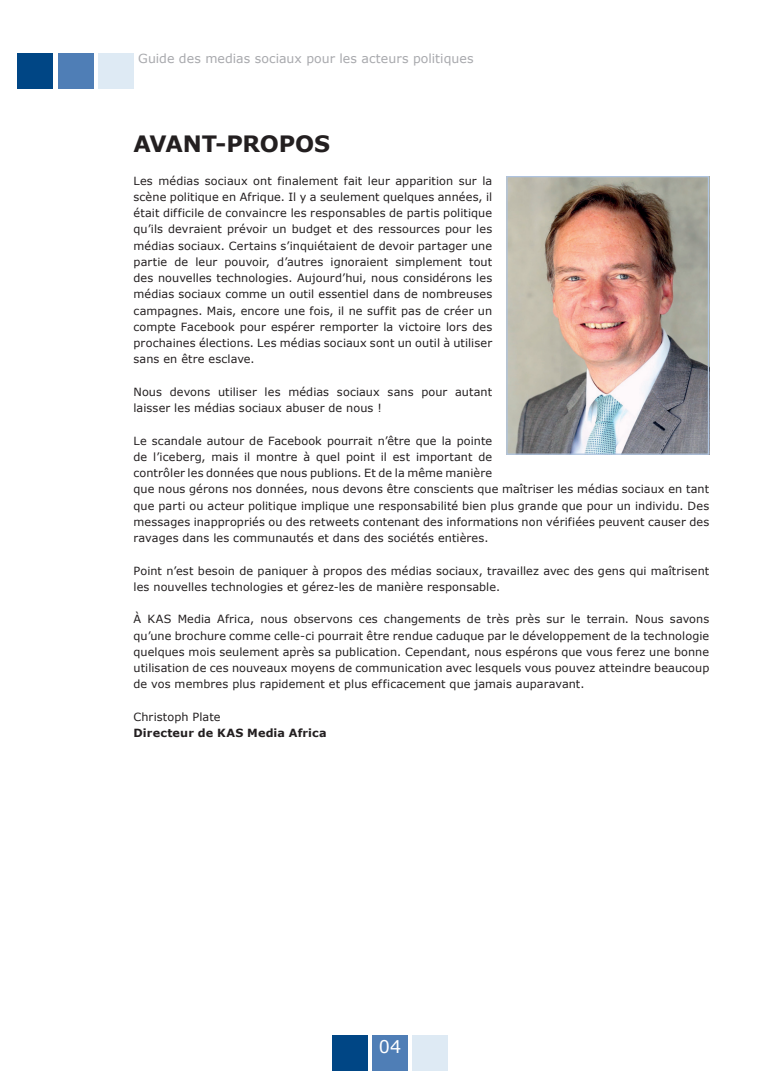
<style>
.page{position:relative;width:780px;height:1088px;background:#fff}
.page>*{position:absolute;margin:0;border:0;box-sizing:border-box;transform-origin:0 0}
.t1{font:700 22.5px "Verdana";letter-spacing:-.01em;color:#231f20}
.t2{font:17.5px "Verdana";color:#fff}
.t3{font:12.5px "Verdana";color:#a8a9ad}
.t4{font:11.25px/16.2px "Verdana";letter-spacing:.01em;color:#231f20}
.t5{font:700 11.25px "Verdana";letter-spacing:.01em;color:#231f20}
</style>
<div class="page">
<div style="left:18px;top:53px;width:35px;height:36px;background:#004685"></div>
<div style="left:332px;top:1035px;width:35px;height:35px;background:#004685"></div>
<div style="left:58px;top:53px;width:35px;height:36px;background:#4f7eb6"></div>
<div style="left:372px;top:1035px;width:35px;height:35px;background:#4f7eb6"></div>
<div style="left:98px;top:53px;width:35px;height:36px;background:#deeaf4"></div>
<div style="left:412px;top:1035px;width:36px;height:35px;background:#deeaf4"></div>
<img style="left:508px;top:178px;width:199px;height:275px">
<div style="left:506px;top:176px;width:203px;height:279px;border:1px solid #afc4e0"></div>
<p class="t3" style="left:138px;top:50px;width:337px">Guide des medias sociaux pour les acteurs politiques</p>
<h1 class="t1" style="left:133px;top:130px;width:198px">AVANT-PROPOS</h1>
<p class="t4" style="left:133px;top:172px;width:360px;text-align:justify">Les médias sociaux ont finalement fait leur apparition sur la scène politique en Afrique. Il y a seulement quelques années, il était difficile de convaincre les responsables de partis politique qu’ils devraient prévoir un budget et des ressources pour les médias sociaux. Certains s’inquiétaient de devoir partager une partie de leur pouvoir, d’autres ignoraient simplement tout des nouvelles technologies. Aujourd’hui, nous considérons les médias sociaux comme un outil essentiel dans de nombreuses campagnes. Mais, encore une fois, il ne suffit pas de créer un compte Facebook pour espérer remporter la victoire lors des prochaines élections. Les médias sociaux sont un outil à utiliser sans en être esclave.</p>
<p class="t4" style="left:133px;top:383px;width:360px">Nous devons utiliser les médias sociaux sans pour autant laisser les médias sociaux abuser de nous !</p>
<p class="t4" style="left:133px;top:432px;width:577px">Le scandale autour de Facebook pourrait n’être que la pointe<br>de l’iceberg, mais il montre à quel point il est important de<br>contrôler les données que nous publions. Et de la même manière<br>que nous gérons nos données, nous devons être conscients que maîtriser les médias sociaux en tant que parti ou acteur politique implique une responsabilité bien plus grande que pour un individu. Des messages inappropriés ou des retweets contenant des informations non vérifiées peuvent causer des ravages dans les communautés et dans des sociétés entières.</p>
<p class="t4" style="left:133px;top:562px;width:577px">Point n’est besoin de paniquer à propos des médias sociaux, travaillez avec des gens qui maîtrisent les nouvelles technologies et gérez-les de manière responsable.</p>
<p class="t4" style="left:133px;top:611px;width:577px;text-align:justify">À KAS Media Africa, nous observons ces changements de très près sur le terrain. Nous savons qu’une brochure comme celle-ci pourrait être rendue caduque par le développement de la technologie quelques mois seulement après sa publication. Cependant, nous espérons que vous ferez une bonne utilisation de ces nouveaux moyens de communication avec lesquels vous pouvez atteindre beaucoup de vos membres plus rapidement et plus efficacement que jamais auparavant.</p>
<p class="t4" style="left:133px;top:708px;width:88px">Christoph Plate</p>
<p class="t5" style="left:133px;top:726px;width:194px">Directeur de KAS Media Africa</p>
<h2 class="t2" style="left:379px;top:1035px;width:24px">04</h2>
</div>
